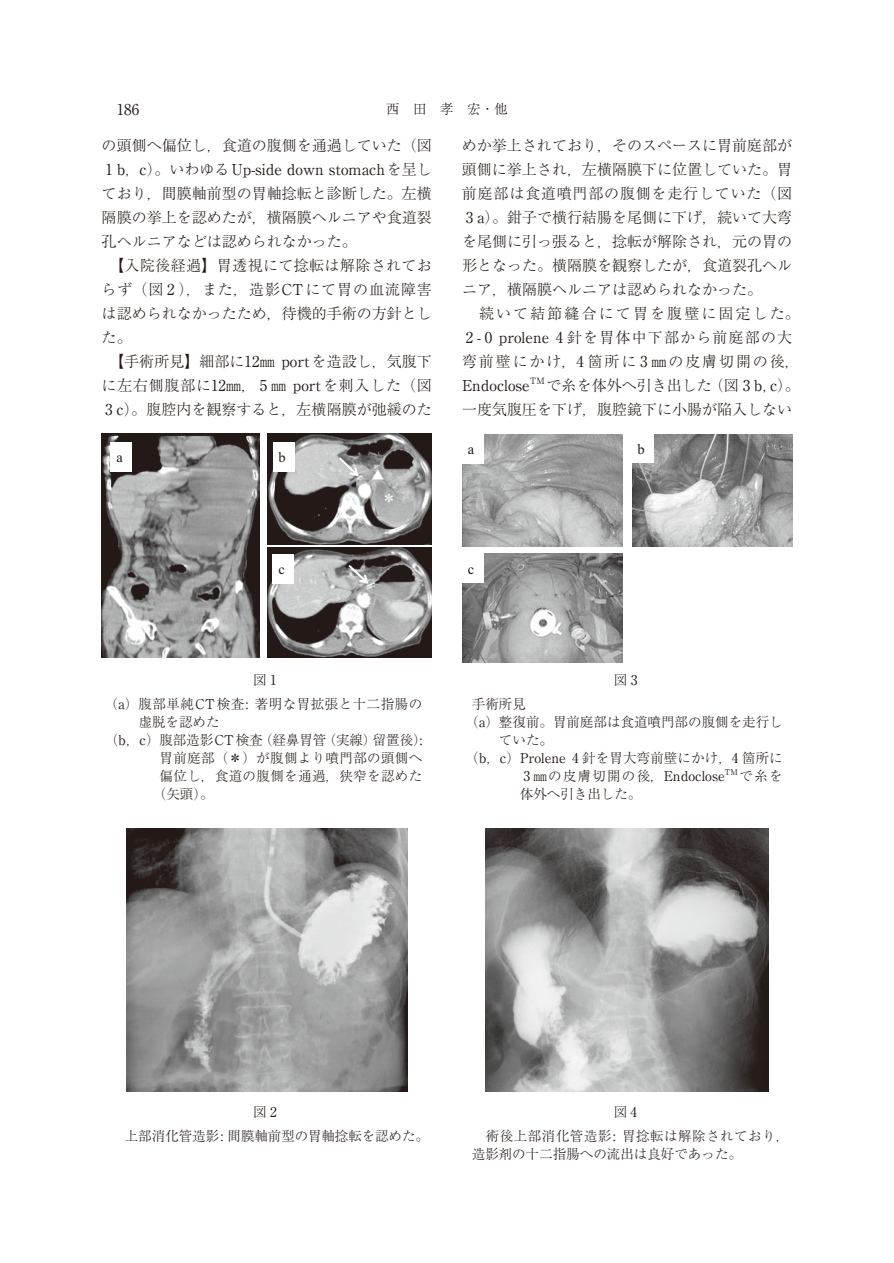
<style>
.page{position:relative;width:894px;height:1263px;background:#fff}
.page>*{position:absolute;margin:0;border:0;box-sizing:border-box;transform-origin:0 0}
.t1{font:22.35px "Times New Roman";color:#fff}
.t2{font:300 15px/24px "Ryumin Pro";color:#231916;text-align:justify}
.t3{font:300 15px/24px "Ryumin Pro";letter-spacing:.125em;color:#231916}
.t4{font:15px "Ryumin Pro";color:#231916}
.t5{font:300 15px "Ryumin Pro";letter-spacing:.05em;color:#231916}
.t6{font:300 15px "Ryumin Pro";letter-spacing:.06em;color:#231916}
.t7{font:300 15px "Ryumin Pro";letter-spacing:.025em;color:#231916}
.t8{font:14.55px "Times New Roman";color:#231916}
.t9{font:14.25px "Times New Roman";color:#231916}
.t10{font:14.25px "MS Mincho 90 ms RKSJ H";color:#fff}
.t11{font:300 13.5px/24px "Ryumin Pro";color:#231916}
.t12{font:300 13.5px/24px "Ryumin Pro";letter-spacing:.035em;color:#231916;text-align:center}
.t13{font:300 13.5px "Ryumin Pro";letter-spacing:.025em;color:#231916}
.t14{font:300 13.5px "Ryumin Pro";letter-spacing:.03em;color:#231916}
.t15{font:13.5px "Ryumin Pro";color:#231916}
.t16{font:8.7px "Ryumin Pro";color:#231916}
.t17{font:7.8px "Ryumin Pro";color:#231916}
.s1{font-weight:300}
.s2{font-weight:400}
</style>
<div class="page">
<img style="left:267px;top:434px;width:165px;height:110px">
<svg style="left:338px;top:457px;width:20px;height:19px"></svg>
<img style="left:267px;top:548px;width:165px;height:110px">
<svg style="left:348px;top:565px;width:20px;height:19px"></svg>
<img style="left:102px;top:434px;width:157px;height:224px">
<div style="left:111px;top:442px;width:21px;height:29px;background:#fff"></div>
<div style="left:273px;top:442px;width:21px;height:29px;background:#fff"></div>
<div style="left:273px;top:554px;width:21px;height:29px;background:#fff"></div>
<img style="left:126px;top:828px;width:281px;height:264px">
<img style="left:462px;top:434px;width:159px;height:112px">
<img style="left:632px;top:434px;width:159px;height:112px">
<img style="left:462px;top:554px;width:159px;height:109px">
<div style="left:462px;top:434px;width:21px;height:30px;background:#fff"></div>
<div style="left:631px;top:434px;width:22px;height:29px;background:#fff"></div>
<div style="left:462px;top:553px;width:21px;height:30px;background:#fff"></div>
<img style="left:485px;top:829px;width:283px;height:262px">
<p class="t4" style="left:117px;top:98px;width:24px">186</p>
<p class="t11" style="left:386px;top:96px;width:123px">西田孝宏・他</p>
<p class="t2" style="left:102px;top:132px;width:332px">の頭側へ偏位し，食道の腹側を通過していた（図</p>
<p class="t4" style="left:105px;top:158px;width:328px">1 b<span class="s1">，</span>c<span class="s1">）。いわゆる</span>Up-side down stomach<span class="s1">を呈し</span></p>
<p class="t2" style="left:102px;top:180px;width:332px">ており，間膜軸前型の胃軸捻転と診断した。左横</p>
<p class="t2" style="left:102px;top:204px;width:332px">隔膜の挙上を認めたが，横隔膜ヘルニアや食道裂</p>
<p class="t2" style="left:102px;top:228px;width:256px">孔ヘルニアなどは認められなかった。</p>
<p class="t7" style="left:109px;top:254px;width:324px">【入院後経過】胃透視にて捻転は解除されてお</p>
<p class="t6" style="left:102px;top:278px;width:332px">らず（図 <span class="s2">2</span> ），また，造影<span class="s2">CT</span>にて胃の血流障害</p>
<p class="t2" style="left:102px;top:300px;width:331px">は認められなかったため，待機的手術の方針とし</p>
<p class="t2" style="left:102px;top:324px;width:31px">た。</p>
<p class="t2" style="left:109px;top:348px;width:324px">【手術所見】細部に<span class="s2">12</span>㎜ <span class="s2">port</span>を造設し，気腹下</p>
<p class="t5" style="left:102px;top:374px;width:331px">に左右側腹部に<span class="s2">12</span>㎜， <span class="s2">5</span> ㎜ <span class="s2">port</span>を刺入した（図</p>
<p class="t2" style="left:105px;top:396px;width:328px"><span class="s2">3 c</span>）。腹腔内を観察すると，左横隔膜が弛緩のた</p>
<p class="t2" style="left:461px;top:132px;width:332px">めか挙上されており，そのスペースに胃前庭部が頭側に挙上され，左横隔膜下に位置していた。胃前庭部は食道噴門部の腹側を走行していた（図<span class="s2">3 a</span>）。鉗子で横行結腸を尾側に下げ，続いて大弯を尾側に引っ張ると，捻転が解除され，元の胃の形となった。横隔膜を観察したが，食道裂孔ヘルニア，横隔膜ヘルニアは認められなかった。</p>
<p class="t3" style="left:462px;top:300px;width:339px;text-indent:17px">続いて結節縫合にて胃を腹壁に固定した。<br><span class="s2">2 - 0 prolene 4</span> 針を胃体中下部から前庭部の大弯前壁にかけ，<span class="s2">4</span> 箇所に <span class="s2">3</span> ㎜の皮膚切開の後，<br><span class="s2">Endoclose</span></p>
<p class="t16" style="left:529px;top:374px;width:16px">TM</p>
<p class="t2" style="left:462px;top:372px;width:339px;text-indent:85px">で糸を体外へ引き出した（図 <span class="s2">3 b</span>，<span class="s2">c</span>）。一度気腹圧を下げ，腹腔鏡下に小腸が陥入しない</p>
<p class="t9" style="left:117px;top:447px;width:8px">a</p>
<p class="t9" style="left:278px;top:447px;width:9px">b</p>
<p class="t9" style="left:278px;top:559px;width:8px">c</p>
<p class="t10" style="left:370px;top:467px;width:16px">ڸ</p>
<h1 class="t1" style="left:383px;top:486px;width:13px">*</h1>
<p class="t12" style="left:105px;top:667px;width:319px">図<span class="s2">1<br></span>（<span class="s2">a</span>）腹部単純<span class="s2">CT</span>検査<span class="s2">:</span> 著明な胃拡張と十二指腸の</p>
<p class="t11" style="left:138px;top:709px;width:82px">虚脱を認めた</p>
<p class="t11" style="left:105px;top:727px;width:323px">（<span class="s2">b</span>，<span class="s2">c</span>）腹部造影<span class="s2">CT</span>検査（経鼻胃管（実線）留置後）<span class="s2">:</span></p>
<p class="t13" style="left:159px;top:748px;width:264px">胃前庭部（＊）が腹側より噴門部の頭側へ</p>
<p class="t14" style="left:159px;top:766px;width:264px">偏位し，食道の腹側を通過，狭窄を認めた</p>
<p class="t11" style="left:153px;top:781px;width:62px">（矢頭）。</p>
<p class="t8" style="left:467px;top:440px;width:8px">a</p>
<p class="t8" style="left:637px;top:439px;width:9px">b</p>
<p class="t8" style="left:467px;top:559px;width:8px">c</p>
<p class="t11" style="left:613px;top:667px;width:25px">図<span class="s2">3</span></p>
<p class="t11" style="left:471px;top:691px;width:55px">手術所見</p>
<p class="t11" style="left:465px;top:709px;width:319px">（<span class="s2">a</span>）整復前。胃前庭部は食道噴門部の腹側を走行し</p>
<p class="t11" style="left:498px;top:727px;width:55px">ていた。</p>
<p class="t11" style="left:465px;top:745px;width:319px">（<span class="s2">b</span>，<span class="s2">c</span>）<span class="s2">Prolene 4</span> 針を胃大弯前壁にかけ，<span class="s2">4</span> 箇所に</p>
<p class="t15" style="left:523px;top:766px;width:203px">3 <span class="s1">㎜の皮膚切開の後，</span>Endoclose</p>
<p class="t17" style="left:724px;top:766px;width:15px">TM</p>
<p class="t11" style="left:739px;top:763px;width:44px">で糸を</p>
<p class="t11" style="left:519px;top:781px;width:123px">体外へ引き出した。</p>
<p class="t11" style="left:125px;top:1099px;width:305px;text-indent:128px">図<span class="s2">2<br></span>上部消化管造影<span class="s2">:</span> 間膜軸前型の胃軸捻転を認めた。</p>
<p class="t12" style="left:485px;top:1099px;width:305px;text-align:left;text-indent:128px">図<span class="s2">4<br></span>術後上部消化管造影<span class="s2">:</span> 胃捻転は解除されており，</p>
<p class="t11" style="left:471px;top:1141px;width:272px">造影剤の十二指腸への流出は良好であった。</p>
</div>
